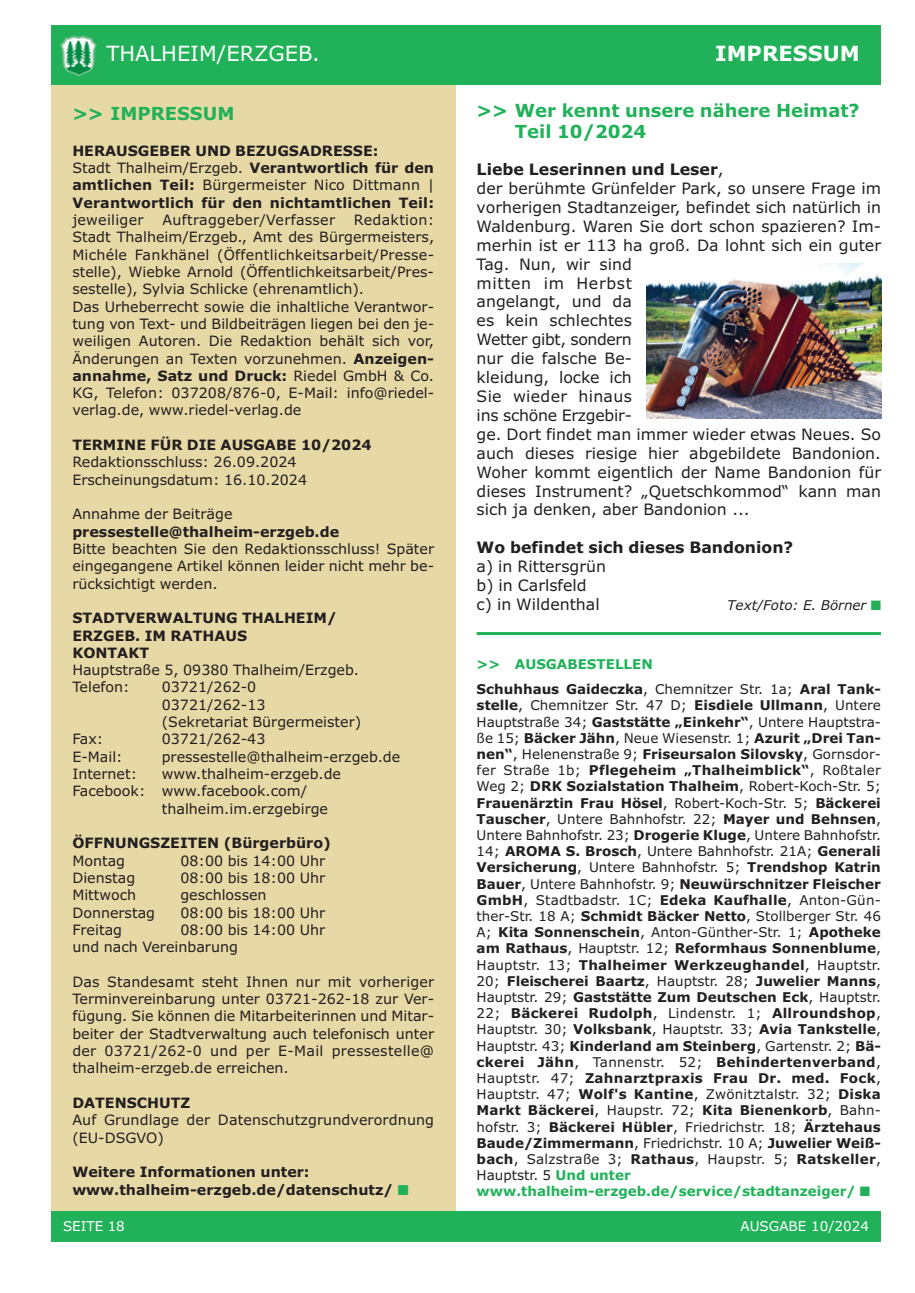
<style>
.page{position:relative;width:915px;height:1293px;background:#fff}
.page>*{position:absolute;margin:0;border:0;box-sizing:border-box;transform-origin:0 0}
.t1{font:21px "Verdana";color:#fff}
.t2{font:700 21px "Verdana";color:#fff}
.t3{font:700 18px/21.6px "Verdana";color:#21b259}
.t4{font:15.75px/18.9px "Verdana";color:#231f20}
.t5{font:700 15.75px "Verdana";color:#231f20}
.t6{font:14.25px/17.2px "Verdana";color:#231f20}
.t7{font:700 14.25px/17.2px "Verdana";color:#231f20}
.t8{font:14.25px "Verdana";letter-spacing:.02em;color:#231f20}
.t9{font:700 13.5px/16.2px "Verdana";color:#231f20}
.t10{font:13.5px "Verdana";color:#fff}
.t11{font:italic 13.5px "Verdana";color:#231f20}
.s1{font-weight:400}
.s2{font-weight:700}
.s3{color:#21b259}
</style>
<div class="page">
<div style="left:51px;top:66px;width:404px;height:1165px;background:#e6d9a5"></div>
<hr style="left:476px;top:632px;width:404px;height:3px;background:#21b259">
<div style="left:51px;top:26px;width:829px;height:59px;background:#21b259"></div>
<div style="left:51px;top:1211px;width:829px;height:31px;background:#21b259"></div>
<img style="left:60px;top:35px;width:37px;height:42px">
<img style="left:646px;top:263px;width:235px;height:155px">
<h1 class="t1" style="left:106px;top:45px;width:215px">THALHEIM/ERZGEB.</h1>
<h1 class="t2" style="left:715px;top:45px;width:146px">IMPRESSUM</h1>
<h2 class="t3" style="left:72px;top:104px;width:163px">&gt;&gt; IMPRESSUM</h2>
<p class="t7" style="left:72px;top:143px;width:363px">HERAUSGEBER UND BEZUGSADRESSE:<br><span class="s1">Stadt Thalheim/Erzgeb.</span> Verantwortlich für den amtlichen Teil: <span class="s1">Bürgermeister Nico Dittmann | </span>Verantwortlich für den nichtamtlichen Teil:</p>
<p class="t8" style="left:72px;top:214px;width:73px">jeweiliger</p>
<p class="t8" style="left:162px;top:214px;width:174px">Auftraggeber/Verfasser</p>
<p class="t6" style="left:72px;top:212px;width:363px;text-indent:281px">Redaktion:<br>Stadt Thalheim/Erzgeb., Amt des Bürgermeisters, Michéle Fankhänel (Öffentlichkeitsarbeit/Presse&shy;stelle), Wiebke Arnold (Öffentlichkeitsarbeit/Pres&shy;sestelle), Sylvia Schlicke (ehrenamtlich).<br>Das Urheberrecht sowie die inhaltliche Verantwor&shy;tung von Text- und Bildbeiträgen liegen bei den je&shy;weiligen Autoren. Die Redaktion behält sich vor, Änderungen an Texten vorzunehmen. <span class="s2">Anzeigen&shy;annahme, Satz und Druck:</span> Riedel GmbH &amp; Co.<br>KG, Telefon: 037208/876-0, E-Mail: info@riedel&shy;verlag.de, www.riedel-verlag.de</p>
<p class="t7" style="left:72px;top:437px;width:301px">TERMINE FÜR DIE AUSGABE 10/2024</p>
<p class="t6" style="left:72px;top:455px;width:236px">Redaktionsschluss: 26.09.2024<br>Erscheinungsdatum: 16.10.2024</p>
<p class="t6" style="left:72px;top:507px;width:162px">Annahme der Beiträge</p>
<p class="t7" style="left:72px;top:524px;width:268px">pressestelle@thalheim-erzgeb.de</p>
<p class="t6" style="left:72px;top:541px;width:363px;text-align:justify">Bitte beachten Sie den Redaktionsschluss! Später eingegangene Artikel können leider nicht mehr be&shy;rücksichtigt werden.</p>
<p class="t7" style="left:72px;top:611px;width:266px">STADTVERWALTUNG THALHEIM/<br>ERZGEB. IM RATHAUS<br>KONTAKT</p>
<p class="t6" style="left:72px;top:662px;width:288px">Hauptstraße 5, 09380 Thalheim/Erzgeb.<br>Telefon:</p>
<p class="t6" style="left:162px;top:680px;width:201px">03721/262-0<br>03721/262-13<br>(Sekretariat Bürgermeister)</p>
<p class="t6" style="left:72px;top:732px;width:32px">Fax:</p>
<p class="t6" style="left:162px;top:732px;width:105px">03721/262-43</p>
<p class="t6" style="left:72px;top:749px;width:52px">E-Mail:</p>
<p class="t6" style="left:162px;top:749px;width:240px">pressestelle@thalheim-erzgeb.de</p>
<p class="t6" style="left:72px;top:766px;width:66px">Internet:</p>
<p class="t6" style="left:162px;top:766px;width:181px">www.thalheim-erzgeb.de</p>
<p class="t6" style="left:72px;top:784px;width:236px">Facebook: www.facebook.com/</p>
<p class="t6" style="left:162px;top:801px;width:168px">thalheim.im.erzgebirge</p>
<p class="t7" style="left:72px;top:836px;width:260px">ÖFFNUNGSZEITEN (Bürgerbüro)</p>
<p class="t6" style="left:72px;top:853px;width:54px">Montag</p>
<p class="t6" style="left:180px;top:853px;width:146px">08:00 bis 14:00 Uhr</p>
<p class="t6" style="left:72px;top:870px;width:64px">Dienstag</p>
<p class="t6" style="left:180px;top:870px;width:146px">08:00 bis 18:00 Uhr</p>
<p class="t6" style="left:72px;top:887px;width:65px">Mittwoch</p>
<p class="t6" style="left:180px;top:887px;width:88px">geschlossen</p>
<p class="t6" style="left:72px;top:905px;width:84px">Donnerstag</p>
<p class="t6" style="left:180px;top:905px;width:146px">08:00 bis 18:00 Uhr</p>
<p class="t6" style="left:72px;top:922px;width:51px">Freitag</p>
<p class="t6" style="left:72px;top:922px;width:254px;text-indent:108px">08:00 bis 14:00 Uhr und nach Vereinbarung</p>
<p class="t6" style="left:72px;top:974px;width:363px;text-align:justify">Das Standesamt steht Ihnen nur mit vorheriger Terminvereinbarung unter 03721-262-18 zur Ver&shy;fügung. Sie können die Mitarbeiterinnen und Mitar&shy;beiter der Stadtverwaltung auch telefonisch unter der 03721/262-0 und per E-Mail pressestelle@ thalheim-erzgeb.de erreichen.</p>
<p class="t7" style="left:72px;top:1095px;width:119px">DATENSCHUTZ</p>
<p class="t6" style="left:72px;top:1112px;width:363px">Auf Grundlage der Datenschutzgrundverordnung (EU-DSGVO)</p>
<p class="t7" style="left:72px;top:1164px;width:338px">Weitere Informationen unter: www.thalheim-erzgeb.de/datenschutz/ <span class="s3">■</span></p>
<h2 class="t3" style="left:514px;top:101px;width:346px;text-indent:-38px">&gt;&gt; Wer kennt unsere nähere Heimat?<br>Teil 10/2024</h2>
<p class="t4" style="left:476px;top:161px;width:406px"><span class="s2">Liebe Leserinnen und Leser</span>,<br>der berühmte Grünfelder Park, so unsere Frage im vorherigen Stadtanzeiger, befindet sich natürlich in<br>Waldenburg. Waren Sie dort schon spazieren? Im&shy;merhin ist er 113 ha groß. Da lohnt sich ein guter<br>Tag. Nun, wir sind<br>mitten im Herbst<br>angelangt, und da<br>es kein schlechtes<br>Wetter gibt, sondern<br>nur die falsche Be-<br>kleidung, locke ich<br>Sie wieder hinaus<br>ins schöne Erzgebir-<br>ge. Dort findet man immer wieder etwas Neues. So auch dieses riesige hier abgebildete Bandonion.<br>Woher kommt eigentlich der Name Bandonion für dieses Instrument? „Quetschkommod“ kann man sich ja denken, aber Bandonion ...</p>
<p class="t5" style="left:476px;top:541px;width:318px">Wo befindet sich dieses Bandonion?</p>
<p class="t4" style="left:476px;top:558px;width:131px">a) in Rittersgrün b) in Carlsfeld<br>c) in Wildenthal</p>
<p class="t11" style="left:727px;top:600px;width:155px">Text/Foto: E. Börner <span class="s3">■</span></p>
<p class="t9" style="left:476px;top:653px;width:405px;line-height:24.8px"><span class="s3">&gt;&gt; AUSGABESTELLEN<br></span>Schuhhaus Gaideczka<span class="s1">, Chemnitzer Str. 1a;</span> Aral Tank-</p>
<p class="t9" style="left:476px;top:698px;width:406px">stelle<span class="s1">, Chemnitzer Str. 47 D;</span> Eisdiele Ullmann<span class="s1">, Untere Hauptstraße 34;</span> Gaststätte „Einkehr“<span class="s1">, Untere Hauptstra&shy;ße 15;</span> Bäcker Jähn<span class="s1">, Neue Wiesenstr. 1;</span> Azurit „Drei Tan&shy;nen“<span class="s1">, Helenenstraße 9;</span> Friseursalon Silovsky<span class="s1">, Gornsdor&shy;fer Straße 1b;</span> Pflegeheim „Thalheimblick“<span class="s1">, Roßtaler Weg 2;</span> DRK Sozialstation Thalheim<span class="s1">, Robert-Koch-Str. 5; </span>Frauenärztin Frau Hösel<span class="s1">, Robert-Koch-Str. 5;</span> Bäckerei Tauscher<span class="s1">, Untere Bahnhofstr. 22;</span> Mayer und Behnsen<span class="s1">, Untere Bahnhofstr. 23;</span> Drogerie Kluge<span class="s1">, Untere Bahnhofstr.<br>14;</span> AROMA S. Brosch<span class="s1">, Untere Bahnhofstr. 21A;</span> Generali Versicherung<span class="s1">, Untere Bahnhofstr. 5;</span> Trendshop Katrin Bauer<span class="s1">, Untere Bahnhofstr. 9;</span> Neuwürschnitzer Fleischer GmbH<span class="s1">, Stadtbadstr. 1C;</span> Edeka Kaufhalle<span class="s1">, Anton-Gün&shy;ther-Str. 18 A;</span> Schmidt Bäcker Netto<span class="s1">, Stollberger Str. 46<br>A;</span> Kita Sonnenschein<span class="s1">, Anton-Günther-Str. 1;</span> Apotheke am Rathaus<span class="s1">, Hauptstr. 12;</span> Reformhaus Sonnenblume<span class="s1">, Hauptstr. 13;</span> Thalheimer Werkzeughandel<span class="s1">, Hauptstr.<br>20;</span> Fleischerei Baartz<span class="s1">, Hauptstr. 28;</span> Juwelier Manns<span class="s1">, Hauptstr. 29;</span> Gaststätte Zum Deutschen Eck<span class="s1">, Hauptstr.<br>22;</span> Bäckerei Rudolph<span class="s1">, Lindenstr. 1;</span> Allroundshop<span class="s1">, Hauptstr. 30;</span> Volksbank<span class="s1">, Hauptstr. 33;</span> Avia Tankstelle<span class="s1">, Hauptstr. 43;</span> Kinderland am Steinberg<span class="s1">, Gartenstr. 2;</span> Bä&shy;ckerei Jähn<span class="s1">, Tannenstr. 52;</span> Behindertenverband<span class="s1">, Hauptstr. 47;</span> Zahnarztpraxis Frau Dr. med. Fock<span class="s1">, Hauptstr. 47;</span> Wolf's Kantine<span class="s1">, Zwönitztalstr. 32;</span> Diska Markt Bäckerei<span class="s1">, Haupstr. 72;</span> Kita Bienenkorb<span class="s1">, Bahn&shy;hofstr. 3;</span> Bäckerei Hübler<span class="s1">, Friedrichstr. 18;</span> Ärztehaus Baude/Zimmermann<span class="s1">, Friedrichstr. 10 A;</span> Juwelier Weiß&shy;bach<span class="s1">, Salzstraße 3;</span> Rathaus<span class="s1">, Haupstr. 5;</span> Ratskeller<span class="s1">, Hauptstr. 5</span> <span class="s3">Und unter www.thalheim-erzgeb.de/service/stadtanzeiger/</span> <span class="s3">■</span></p>
<p class="t10" style="left:63px;top:1220px;width:63px">SEITE 18</p>
<p class="t10" style="left:740px;top:1220px;width:130px">AUSGABE 10/2024</p>
</div>
